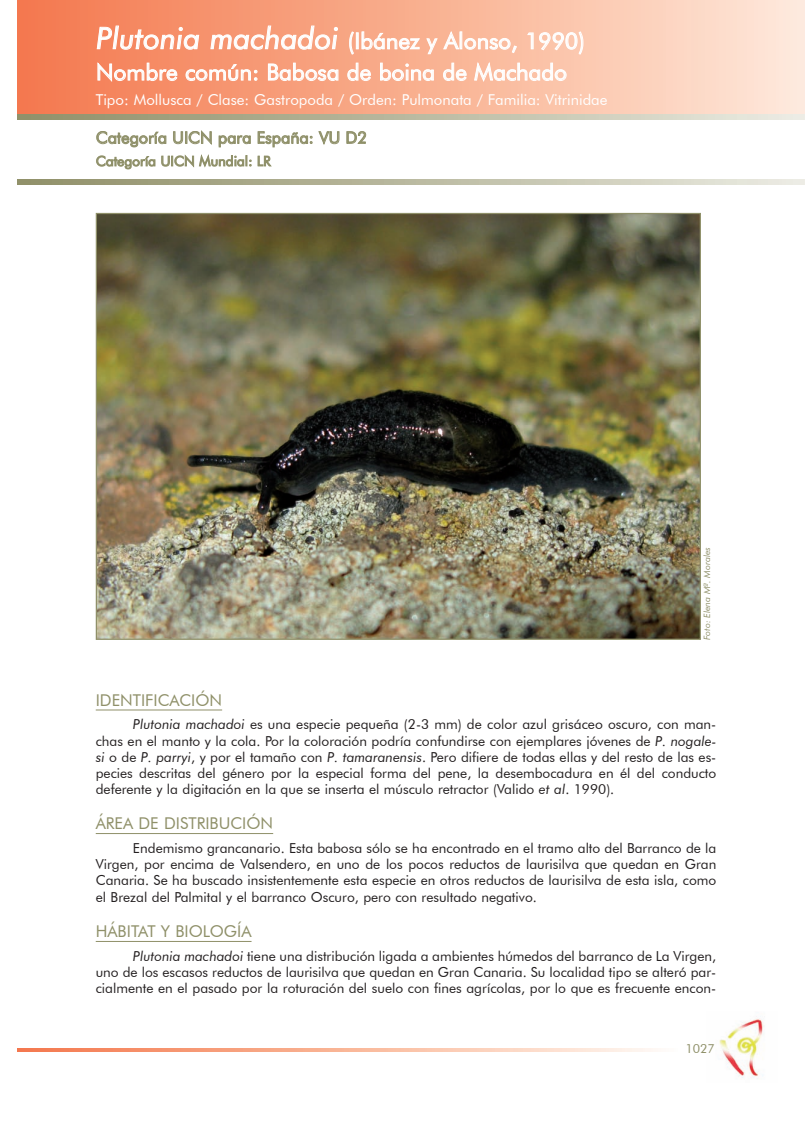
<style>
.page{position:relative;width:805px;height:1124px;background:#fff}
.page>*{position:absolute;margin:0;border:0;box-sizing:border-box;transform-origin:0 0}
.t1{font:22.5px/31.2px "Futura BT";color:#fff}
.t2{font:16.25px "Futura BT";color:#8f9069}
.t3{font:15px "Futura BT";color:#fff}
.t4{font:13.75px/16.2px "Futura BT";color:#231f20;text-align:justify}
.t5{font:12.5px "Futura BT";color:#8f9069}
.t6{font:italic 8.75px "Futura BT";color:#8f9069}
.s1{font-style:italic;font-size:30px}
.s2{font-style:italic}
</style>
<div class="page">
<div style="left:18px;top:0;width:786px;height:116px;background:linear-gradient(to right,#f3774a,#fee8d9)"></div>
<img style="left:719px;top:1016px;width:45px;height:63px">
<svg style="left:18px;top:1048px;width:638px;height:3px;background:#f9b599"></svg>
<svg style="left:18px;top:179px;width:786px;height:5px;background:#bbbba2"></svg>
<svg style="left:18px;top:114px;width:786px;height:5px;background:#bbbba2"></svg>
<hr style="left:96px;top:709px;width:126px;height:1px;background:#8f9069">
<hr style="left:96px;top:833px;width:177px;height:1px;background:#8f9069">
<hr style="left:96px;top:941px;width:155px;height:1px;background:#8f9069">
<svg style="left:96px;top:25px;width:104px;height:25px;background:#f7a283"></svg>
<svg style="left:210px;top:25px;width:128px;height:31px;background:#f7ac8e"></svg>
<svg style="left:349px;top:31px;width:71px;height:24px;background:#f9bfa6"></svg>
<svg style="left:426px;top:30px;width:91px;height:25px;background:#fac4ab"></svg>
<svg style="left:526px;top:31px;width:57px;height:24px"></svg>
<svg style="left:97px;top:62px;width:81px;height:20px;background:#f7a78a"></svg>
<svg style="left:185px;top:64px;width:73px;height:17px"></svg>
<svg style="left:268px;top:62px;width:70px;height:19px"></svg>
<svg style="left:347px;top:62px;width:24px;height:19px"></svg>
<svg style="left:380px;top:62px;width:54px;height:19px"></svg>
<svg style="left:443px;top:62px;width:24px;height:19px"></svg>
<svg style="left:473px;top:61px;width:93px;height:21px;background:#fbcfba"></svg>
<svg style="left:96px;top:131px;width:70px;height:16px"></svg>
<svg style="left:173px;top:130px;width:39px;height:15px"></svg>
<svg style="left:219px;top:135px;width:32px;height:12px"></svg>
<svg style="left:257px;top:131px;width:82px;height:16px"></svg>
<svg style="left:346px;top:131px;width:20px;height:13px"></svg>
<svg style="left:96px;top:155px;width:59px;height:14px"></svg>
<svg style="left:161px;top:154px;width:91px;height:13px"></svg>
<svg style="left:258px;top:156px;width:13px;height:10px"></svg>
<img style="left:98px;top:215px;width:600px;height:422px">
<h1 class="t1" style="left:96px;top:25px;width:490px"><span class="s1">Plutonia machadoi</span> (Ibánez y Alonso, 1990)<br>Nombre común: Babosa de boina de Machado</h1>
<p class="t3" style="left:96px;top:91px;width:513px">Tipo: Mollusca / Clase: Gastropoda / Orden: Pulmonata / Familia: Vitrinidae</p>
<p class="t2" style="left:96px;top:128px;width:272px">Categoría UICN para España: VU D2</p>
<p class="t6" style="left:701px;top:639px;width:94px;rotate:-90deg">Foto: Elena Mª. Morales</p>
<p class="t2" style="left:96px;top:690px;width:128px">IDENTIFICACIóN</p>
<p class="t4" style="left:96px;top:716px;width:622px;text-indent:37px"><span class="s2">Plutonia machadoi</span> es una especie pequeña (2-3 mm) de color azul grisáceo oscuro, con man&shy;chas en el manto y la cola. Por la coloración podría confundirse con ejemplares jóvenes de <span class="s2">P. nogale&shy;si</span> o de <span class="s2">P. parryi</span>, y por el tamaño con <span class="s2">P. tamaranensis</span>. Pero difiere de todas ellas y del resto de las es&shy;pecies descritas del género por la especial forma del pene, la desembocadura en él del conducto deferente y la digitación en la que se inserta el músculo retractor (Valido <span class="s2">et al</span>. 1990).</p>
<p class="t2" style="left:96px;top:813px;width:179px">ÁREA DE DIsTRIBUCIóN</p>
<p class="t4" style="left:96px;top:839px;width:622px;text-indent:37px">Endemismo grancanario. Esta babosa sólo se ha encontrado en el tramo alto del Barranco de la Virgen, por encima de Valsendero, en uno de los pocos reductos de laurisilva que quedan en Gran Canaria. se ha buscado insistentemente esta especie en otros reductos de laurisilva de esta isla, como el Brezal del Palmital y el barranco Oscuro, pero con resultado negativo.</p>
<p class="t2" style="left:96px;top:921px;width:157px">HÁBITAT y BIOLOGíA</p>
<p class="t4" style="left:96px;top:947px;width:622px;text-indent:37px"><span class="s2">Plutonia machadoi</span> tiene una distribución ligada a ambientes húmedos del barranco de La Virgen, uno de los escasos reductos de laurisilva que quedan en Gran Canaria. su localidad tipo se alteró par&shy;cialmente en el pasado por la roturación del suelo con fines agrícolas, por lo que es frecuente encon-</p>
<p class="t5" style="left:685px;top:1040px;width:31px">1027</p>
</div>
